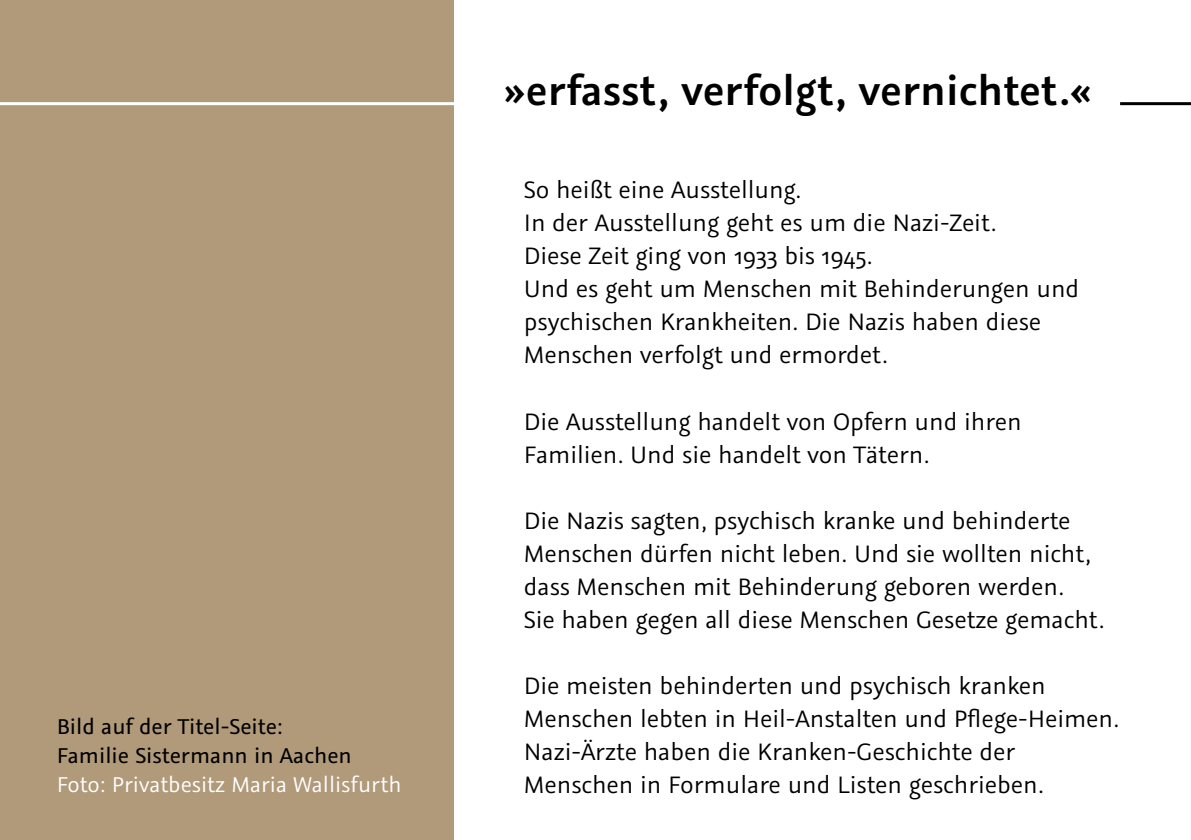
<style>
.page{position:relative;width:1191px;height:840px;background:#fff}
.page>*{position:absolute;margin:0;border:0;box-sizing:border-box;transform-origin:0 0}
.t1{font:600 46px "Graublau Sans";color:#000}
.t2{font:26.6px/33px "Graublau Sans";letter-spacing:-.005em;color:#000}
.t3{font:24px/28.8px "Graublau Sans";color:#000}
.t4{font:24px "Graublau Sans";color:#fff}
</style>
<div class="page">
<hr style="left:1120px;top:102px;width:71px;height:3px;background:#000">
<div style="left:0;top:0;width:454px;height:839px;background:#b19a7a"></div>
<hr style="left:0;top:102px;width:465px;height:3px;background:#fff">
<p class="t3" style="left:57px;top:711px;width:297px">Bild auf der Titel-Seite:<br>Familie Sistermann in Aachen</p>
<p class="t4" style="left:57px;top:769px;width:346px">Foto: Privatbesitz Maria Wallisfurth</p>
<h1 class="t1" style="left:503px;top:61px;width:590px">»erfasst, verfolgt, vernichtet.«</h1>
<p class="t2" style="left:524px;top:173px;width:557px">So heißt eine Ausstellung.<br>In der Ausstellung geht es um die Nazi-Zeit.<br>Diese Zeit ging von 1933 bis 1945.<br>Und es geht um Menschen mit Behinderungen und psychischen Krankheiten. Die Nazis haben diese Menschen verfolgt und ermordet.</p>
<p class="t2" style="left:524px;top:404px;width:499px">Die Ausstellung handelt von Opfern und ihren<br>Familien. Und sie handelt von Tätern.</p>
<p class="t2" style="left:524px;top:503px;width:582px">Die Nazis sagten, psychisch kranke und behinderte Menschen dürfen nicht leben. Und sie wollten nicht, dass Menschen mit Behinderung geboren werden.<br>Sie haben gegen all diese Menschen Gesetze gemacht.</p>
<p class="t2" style="left:524px;top:668px;width:597px">Die meisten behinderten und psychisch kranken Menschen lebten in Heil-Anstalten und Pflege-Heimen.<br>Nazi-Ärzte haben die Kranken-Geschichte der Menschen in Formulare und Listen geschrieben.</p>
</div>
